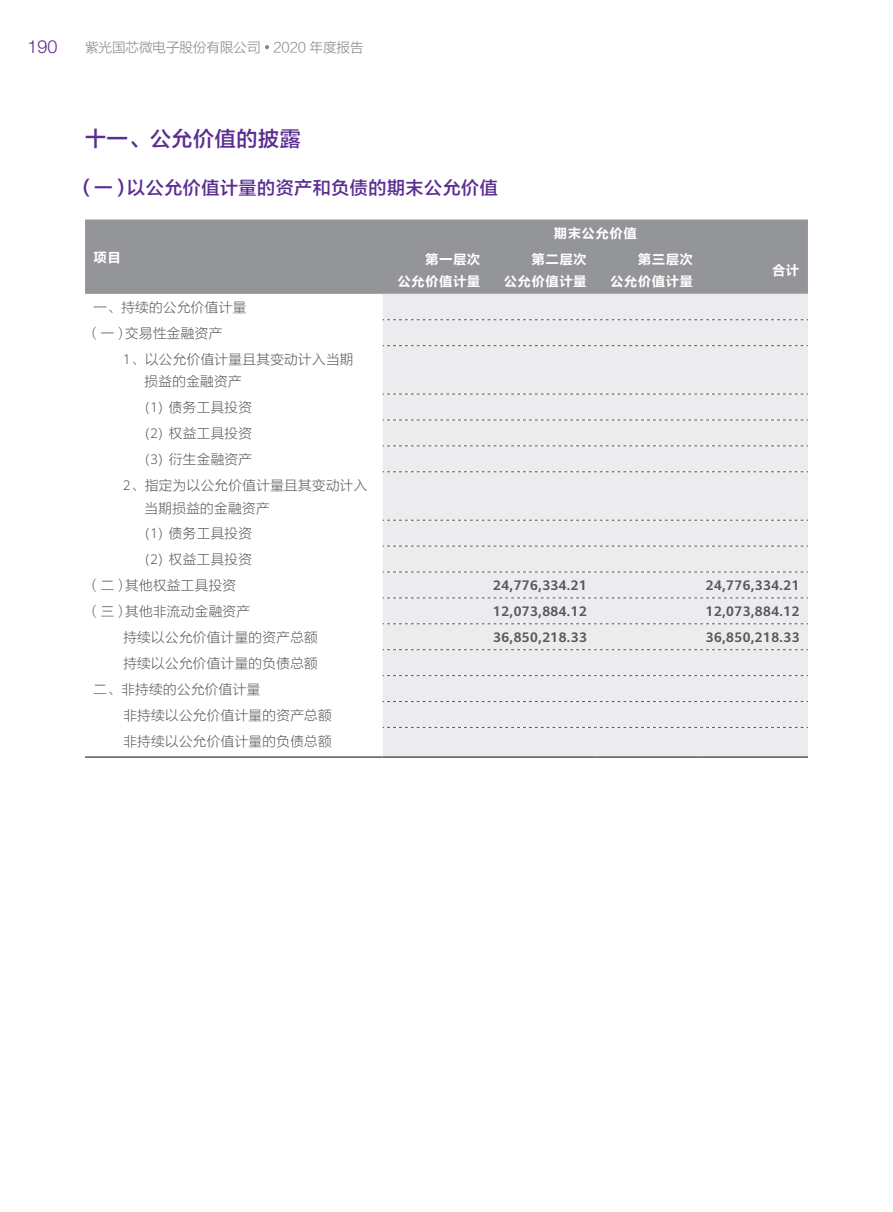
<style>
.page{position:relative;width:893px;height:1212px;background:#fff}
.page>*{position:absolute;margin:0;border:0;box-sizing:border-box;transform-origin:0 0}
.t1{font:21px "FZLTZHK GBK1 0";letter-spacing:.03em;color:#5b2e91}
.t2{font:18px "FZLTZHK GBK1 0";letter-spacing:.03em;color:#5b2e91}
.t3{font:300 18px "Helvetica Neue LT Std";color:#5b2e91}
.t4{font:13.5px/26px "FZLTXHK GBK1 0";letter-spacing:.03em;color:#57585a}
.t5{font:700 13.5px "Huawei Sans";letter-spacing:.03em;color:#57585a}
.t6{font:13.5px/22.5px "FZLTCHK GBK1 0";letter-spacing:.03em;color:#fff;text-align:right}
.t7{font:13.5px "FZLTXHK GBK1 0";color:#808285}
.s1{font-family:"Huawei Sans";font-weight:300}
</style>
<div class="page">
<svg style="left:265px;top:45px;width:4px;height:4px"></svg>
<div style="left:85px;top:220px;width:723px;height:74px;background:#939598"></div>
<div style="left:383px;top:294px;width:425px;height:462px;background:#ececee"></div>
<svg style="left:383px;top:319px;width:425px;height:1px"></svg>
<svg style="left:383px;top:345px;width:425px;height:1px"></svg>
<svg style="left:383px;top:394px;width:425px;height:1px"></svg>
<svg style="left:383px;top:420px;width:425px;height:1px"></svg>
<svg style="left:383px;top:445px;width:425px;height:1px"></svg>
<svg style="left:383px;top:471px;width:425px;height:1px"></svg>
<svg style="left:383px;top:520px;width:425px;height:1px"></svg>
<svg style="left:383px;top:546px;width:425px;height:1px"></svg>
<svg style="left:383px;top:572px;width:425px;height:1px"></svg>
<svg style="left:383px;top:597px;width:425px;height:1px"></svg>
<svg style="left:383px;top:623px;width:425px;height:1px"></svg>
<svg style="left:383px;top:649px;width:425px;height:1px"></svg>
<svg style="left:383px;top:675px;width:425px;height:1px"></svg>
<svg style="left:383px;top:701px;width:425px;height:1px"></svg>
<svg style="left:383px;top:727px;width:425px;height:1px"></svg>
<hr style="left:85px;top:756px;width:298px;height:2px;background:#57585a">
<hr style="left:383px;top:756px;width:106px;height:2px;background:#57585a">
<hr style="left:489px;top:756px;width:106px;height:2px;background:#57585a">
<hr style="left:595px;top:756px;width:107px;height:2px;background:#57585a">
<hr style="left:702px;top:756px;width:106px;height:2px;background:#57585a">
<h2 class="t3" style="left:28px;top:36px;width:32px">190</h2>
<p class="t7" style="left:85px;top:40px;width:280px">紫光国芯微电子股份有限公司 2020 年度报告</p>
<h1 class="t1" style="left:85px;top:127px;width:217px">十一、公允价值的披露</h1>
<h2 class="t2" style="left:76px;top:177px;width:423px">（一）以公允价值计量的资产和负债的期末公允价值</h2>
<p class="t6" style="left:554px;top:222px;width:85px">期末公允价值</p>
<p class="t6" style="left:94px;top:246px;width:29px">项目</p>
<p class="t6" style="left:397px;top:248px;width:85px">第一层次<br>公允价值计量</p>
<p class="t6" style="left:504px;top:248px;width:85px">第二层次<br>公允价值计量</p>
<p class="t6" style="left:610px;top:248px;width:85px">第三层次<br>公允价值计量</p>
<p class="t6" style="left:772px;top:259px;width:29px">合计</p>
<p class="t4" style="left:87px;top:295px;width:161px;text-indent:7px">一、持续的公允价值计量（一）交易性金融资产</p>
<p class="t4" style="left:145px;top:348px;width:210px;line-height:22.5px;text-indent:-21px"><span class="s1">1</span>、以公允价值计量且其变动计入当期损益的金融资产</p>
<p class="t4" style="left:145px;top:395px;width:109px"><span class="s1">(1)</span> 债务工具投资</p>
<p class="t4" style="left:145px;top:421px;width:109px"><span class="s1">(2)</span> 权益工具投资</p>
<p class="t4" style="left:145px;top:447px;width:109px"><span class="s1">(3)</span> 衍生金融资产</p>
<p class="t4" style="left:123px;top:473px;width:246px"><span class="s1">2</span>、指定为以公允价值计量且其变动计入</p>
<p class="t4" style="left:145px;top:495px;width:126px">当期损益的金融资产</p>
<p class="t4" style="left:145px;top:521px;width:109px"><span class="s1">(1)</span> 债务工具投资</p>
<p class="t4" style="left:145px;top:547px;width:109px"><span class="s1">(2)</span> 权益工具投资</p>
<p class="t4" style="left:87px;top:573px;width:151px">（二）其他权益工具投资</p>
<p class="t5" style="left:493px;top:576px;width:95px">24,776,334.21</p>
<p class="t5" style="left:706px;top:576px;width:95px">24,776,334.21</p>
<p class="t4" style="left:87px;top:599px;width:165px">（三）其他非流动金融资产</p>
<p class="t5" style="left:493px;top:602px;width:95px">12,073,884.12</p>
<p class="t5" style="left:706px;top:602px;width:95px">12,073,884.12</p>
<p class="t4" style="left:123px;top:625px;width:196px">持续以公允价值计量的资产总额</p>
<p class="t5" style="left:493px;top:628px;width:95px">36,850,218.33</p>
<p class="t5" style="left:706px;top:628px;width:95px">36,850,218.33</p>
<p class="t4" style="left:94px;top:651px;width:226px;text-indent:30px">持续以公允价值计量的负债总额二、非持续的公允价值计量</p>
<p class="t4" style="left:123px;top:702px;width:210px">非持续以公允价值计量的资产总额非持续以公允价值计量的负债总额</p>
</div>
